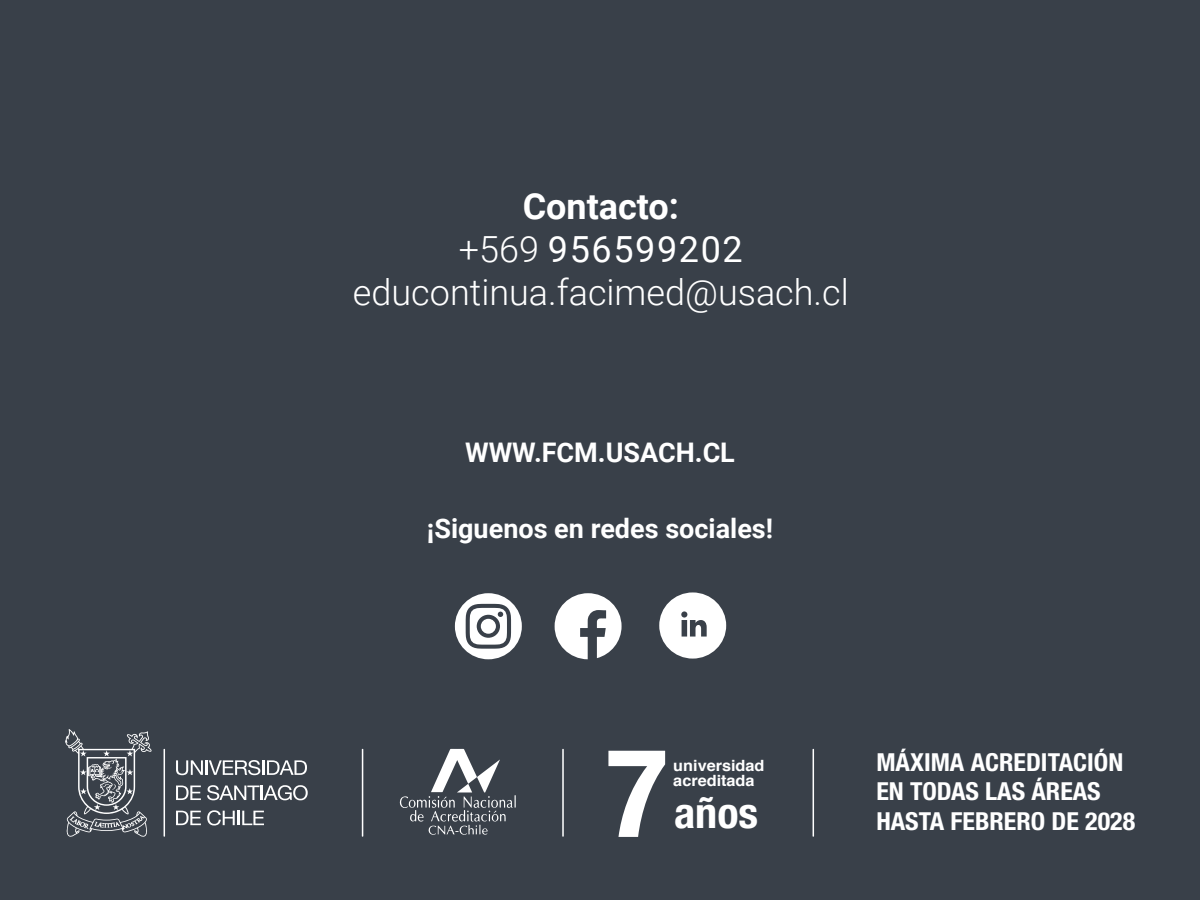
<style>
.page{position:relative;width:1200px;height:900px;background:#394049}
.page>*{position:absolute;margin:0;border:0;box-sizing:border-box;transform-origin:0 0}
.t1{font:700 condensed 124.2px "Helvetica Neue LT Std";color:#fff;scale:1.05 1}
.t2{font:700 condensed 42.15px "Helvetica Neue LT Std";color:#fff;scale:1.05 1}
.t3{font:300 36px/43.2px "Roboto";color:#fff;text-align:center}
.t4{font:700 27px "Roboto";color:#fff}
.t5{font:700 condensed 24.9px/29.8px "Helvetica Neue LT Std";color:#fff;scale:1.05 1}
.t6{font:700 15.45px/15.5px "Helvetica";color:#fff;scale:1.05 1}
.s1{font-weight:700}
.s2{font-weight:400}
</style>
<div class="page">
<svg style="left:659px;top:592px;width:67px;height:67px"></svg>
<svg style="left:555px;top:593px;width:67px;height:66px"></svg>
<svg style="left:455px;top:593px;width:67px;height:66px"></svg>
<svg style="left:400px;top:749px;width:116px;height:86px"></svg>
<svg style="left:176px;top:760px;width:131px;height:15px"></svg>
<svg style="left:176px;top:786px;width:25px;height:14px"></svg>
<svg style="left:207px;top:785px;width:101px;height:15px"></svg>
<svg style="left:176px;top:811px;width:25px;height:14px"></svg>
<svg style="left:207px;top:810px;width:28px;height:15px"></svg>
<hr style="left:237px;top:811px;width:3px;height:14px;background:#fff">
<svg style="left:242px;top:811px;width:22px;height:14px"></svg>
<hr style="left:164px;top:749px;width:1px;height:88px;background:#fff">
<hr style="left:362px;top:749px;width:1px;height:88px;background:#fff">
<hr style="left:562px;top:749px;width:2px;height:88px;background:#fff">
<hr style="left:813px;top:749px;width:1px;height:88px;background:#fff">
<svg style="left:65px;top:729px;width:87px;height:108px"></svg>
<h3 class="t3" style="left:353px;top:183px;width:497px"><span class="s1">Contacto:<br></span>+569 <span class="s2">956599202 </span>educontinua.facimed@usach.cl</h3>
<p class="t4" style="left:465px;top:434px;width:271px">WWW.FCM.USACH.CL</p>
<p class="t4" style="left:427px;top:509px;width:348px">¡Siguenos en redes sociales!</p>
<h1 class="t1" style="left:606px;top:718px;width:61px">7</h1>
<p class="t6" style="left:673px;top:758px;width:88px">universidad acreditada</p>
<h2 class="t2" style="left:674px;top:787px;width:82px">años</h2>
<p class="t5" style="left:876px;top:747px;width:248px">MÁXIMA ACREDITACIÓN<br>EN TODAS LAS ÁREAS<br>HASTA FEBRERO DE 2028</p>
</div>
